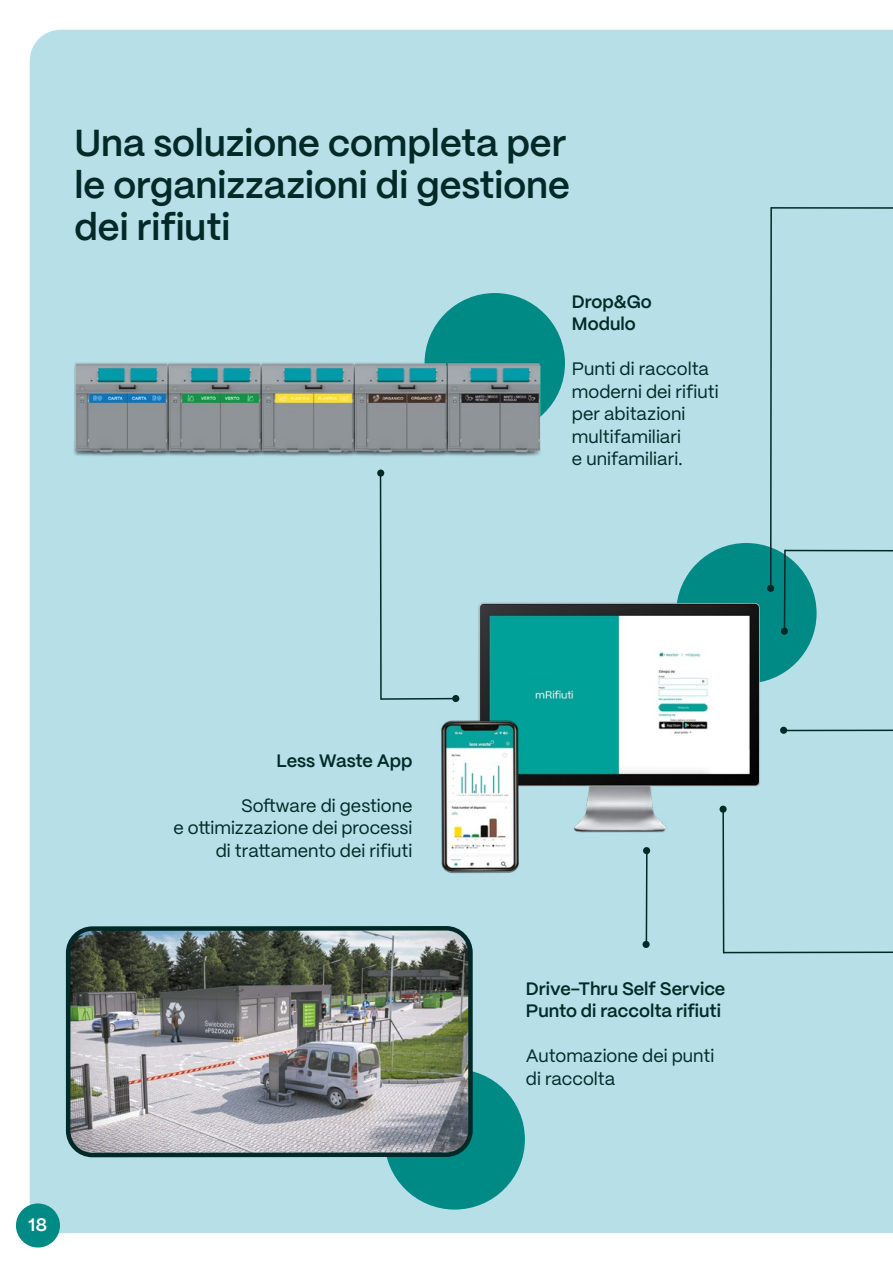
<style>
.page{position:relative;width:893px;height:1263px;background:#fff}
.page>*{position:absolute;margin:0;border:0;box-sizing:border-box;transform-origin:0 0}
.t1{font:600 37.5px/42px "PP Mori";color:#002927;text-align:justify}
.t2{font:18px/22.5px "PP Mori";color:#002927}
.t3{font:600 18px/22.5px "PP Mori";color:#002927}
.t4{font:600 18px "PP Mori";color:#fff}
</style>
<div class="page">
<div style="left:30px;top:30px;width:862px;height:1203px;background:#b6dfe7"></div>
<svg style="left:892px;top:30px;width:1px;height:1203px"></svg>
<div style="left:16px;top:1203px;width:44px;height:44px;background:#008a86;border-radius:50%"></div>
<div style="left:425px;top:293px;width:140px;height:140px;background:#008a86;border-radius:50%"></div>
<div style="left:384px;top:1069px;width:141px;height:140px;background:#008a86;border-radius:50%"></div>
<img style="left:68px;top:928px;width:402px;height:227px">
<div style="left:66px;top:926px;width:407px;height:231px;border:4px solid #002927;border-radius:24px"></div>
<img style="left:66px;top:354px;width:490px;height:103px">
<div style="left:676px;top:543px;width:141px;height:140px;background:#008a86;border-radius:50%"></div>
<img style="left:474px;top:600px;width:315px;height:238px">
<img style="left:439px;top:719px;width:82px;height:161px">
<hr style="left:380px;top:474px;width:2px;height:226px;background:#002927">
<hr style="left:784px;top:729px;width:109px;height:2px;background:#002927">
<hr style="left:381px;top:698px;width:73px;height:2px;background:#002927">
<hr style="left:784px;top:550px;width:2px;height:80px;background:#002927">
<hr style="left:722px;top:810px;width:2px;height:143px;background:#002927">
<hr style="left:646px;top:849px;width:2px;height:95px;background:#002927">
<hr style="left:770px;top:207px;width:2px;height:381px;background:#002927">
<hr style="left:785px;top:550px;width:108px;height:2px;background:#002927">
<hr style="left:723px;top:951px;width:170px;height:2px;background:#002927">
<hr style="left:771px;top:207px;width:122px;height:2px;background:#002927">
<div style="left:452px;top:695px;width:7px;height:7px;background:#002927;border-radius:50%"></div>
<div style="left:377px;top:469px;width:7px;height:8px;background:#002927;border-radius:50%"></div>
<div style="left:781px;top:628px;width:7px;height:7px;background:#002927;border-radius:50%"></div>
<div style="left:719px;top:806px;width:8px;height:7px;background:#002927;border-radius:50%"></div>
<div style="left:642px;top:941px;width:8px;height:7px;background:#002927;border-radius:50%"></div>
<div style="left:643px;top:847px;width:7px;height:7px;background:#002927;border-radius:50%"></div>
<div style="left:780px;top:727px;width:7px;height:7px;background:#002927;border-radius:50%"></div>
<div style="left:767px;top:585px;width:7px;height:7px;background:#002927;border-radius:50%"></div>
<h1 class="t1" style="left:74px;top:120px;width:497px">Una soluzione completa per le organizzazioni di gestione dei rifiuti</h1>
<p class="t3" style="left:572px;top:289px;width:81px">Drop&amp;Go<br>Modulo</p>
<p class="t2" style="left:572px;top:356px;width:148px">Punti di raccolta moderni dei rifiuti per abitazioni multifamiliari<br>e unifamiliari.</p>
<p class="t4" style="left:29px;top:1208px;width:20px">18</p>
<p class="t3" style="left:276px;top:748px;width:138px">Less Waste App</p>
<p class="t2" style="left:174px;top:793px;width:240px;text-align:right">Software di gestione<br>e ottimizzazione dei processi di trattamento dei rifiuti</p>
<p class="t3" style="left:526px;top:976px;width:201px">Drive-Thru Self Service<br>Punto di raccolta rifiuti</p>
<p class="t2" style="left:526px;top:1043px;width:190px">Automazione dei punti di raccolta</p>
</div>
